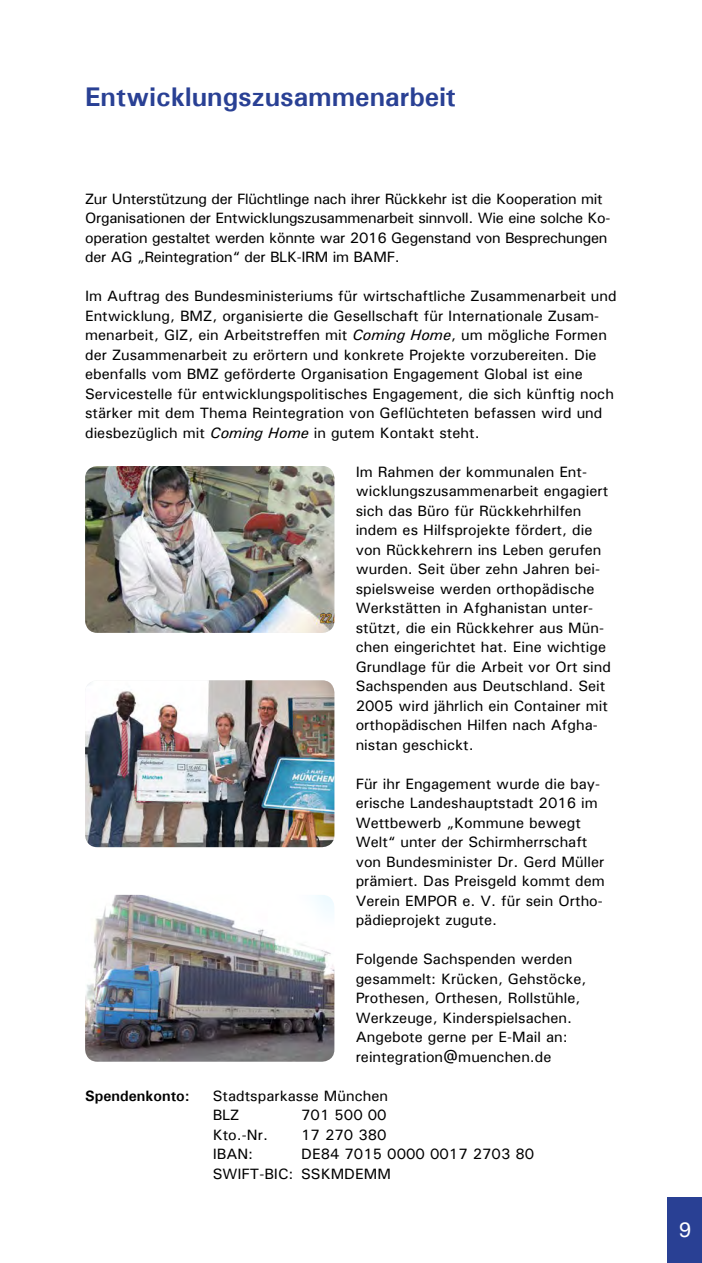
<style>
.page{position:relative;width:702px;height:1263px;background:#fff}
.page>*{position:absolute;margin:0;border:0;box-sizing:border-box;transform-origin:0 0}
.t1{font:700 27px "Univers";color:#294094}
.t2{font:21px "Univers";color:#fff}
.t3{font:15px/19.5px "Univers";color:#000}
.t4{font:15px/19.5px "Univers";letter-spacing:-.02em;color:#000}
.t5{font:700 15px "Univers";color:#000}
.s1{font-style:italic}
</style>
<div class="page">
<img style="left:85px;top:895px;width:249px;height:167px">
<img style="left:85px;top:680px;width:249px;height:167px">
<img style="left:85px;top:466px;width:249px;height:167px">
<div style="left:668px;top:1197px;width:34px;height:66px;background:#294094"></div>
<h1 class="t1" style="left:85px;top:81px;width:372px">Entwicklungszusammenarbeit</h1>
<p class="t4" style="left:85px;top:189px;width:527px">Zur Unterstützung der Flüchtlinge nach ihrer Rückkehr ist die Kooperation mit Organisationen der Entwicklungszusammenarbeit sinnvoll. Wie eine solche Ko&shy;operation gestaltet werden könnte war 2016 Gegenstand von Besprechungen der AG „Reintegration“ der BLK-IRM im BAMF.</p>
<p class="t3" style="left:85px;top:286px;width:533px">Im Auftrag des Bundesministeriums für wirtschaftliche Zusammenarbeit und Entwicklung, BMZ, organisierte die Gesellschaft für Internationale Zusam&shy;menarbeit, GIZ, ein Arbeitstreffen mit <span class="s1">Coming Home</span>, um mögliche Formen der Zusammenarbeit zu erörtern und konkrete Projekte vorzubereiten. Die ebenfalls vom BMZ geförderte Organisation Engagement Global ist eine Servicestelle für entwicklungspolitisches Engagement, die sich künftig noch stärker mit dem Thema Reintegration von Geflüchteten befassen wird und diesbezüglich mit <span class="s1">Coming Home</span> in gutem Kontakt steht.</p>
<p class="t3" style="left:355px;top:462px;width:257px">Im Rahmen der kommunalen Ent&shy;wicklungszusammenarbeit engagiert sich das Büro für Rückkehrhilfen indem es Hilfsprojekte fördert, die von Rückkehrern ins Leben gerufen wurden. Seit über zehn Jahren bei&shy;spielsweise werden orthopädische Werkstätten in Afghanistan unter&shy;stützt, die ein Rückkehrer aus Mün&shy;chen eingerichtet hat. Eine wichtige Grundlage für die Arbeit vor Ort sind Sachspenden aus Deutschland. Seit 2005 wird jährlich ein Container mit orthopädischen Hilfen nach Afgha&shy;nistan geschickt.</p>
<p class="t3" style="left:355px;top:774px;width:251px">Für ihr Engagement wurde die bay&shy;erische Landeshauptstadt 2016 im<br>Wettbewerb „Kommune bewegt<br>Welt“ unter der Schirmherrschaft von Bundesminister Dr. Gerd Müller prämiert. Das Preisgeld kommt dem<br>Verein EMPOR e. V. für sein Ortho&shy;pädieprojekt zugute.</p>
<p class="t3" style="left:355px;top:949px;width:232px">Folgende Sachspenden werden gesammelt: Krücken, Gehstöcke,<br>Prothesen, Orthesen, Rollstühle,<br>Werkzeuge, Kinderspielsachen.<br>Angebote gerne per E-Mail an: reintegration@muenchen.de</p>
<p class="t5" style="left:85px;top:1086px;width:106px">Spendenkonto:</p>
<p class="t3" style="left:213px;top:1086px;width:177px">Stadtsparkasse München<br>BLZ</p>
<p class="t3" style="left:301px;top:1105px;width:87px">701 500 00</p>
<p class="t3" style="left:213px;top:1125px;width:57px">Kto.-Nr.</p>
<p class="t3" style="left:301px;top:1125px;width:87px">17 270 380</p>
<p class="t3" style="left:213px;top:1144px;width:42px">IBAN:</p>
<p class="t3" style="left:213px;top:1144px;width:323px;text-indent:88px">DE84 7015 0000 0017 2703 80<br>SWIFT-BIC: SSKMDEMM</p>
<h2 class="t2" style="left:678px;top:1217px;width:15px">9</h2>
</div>
